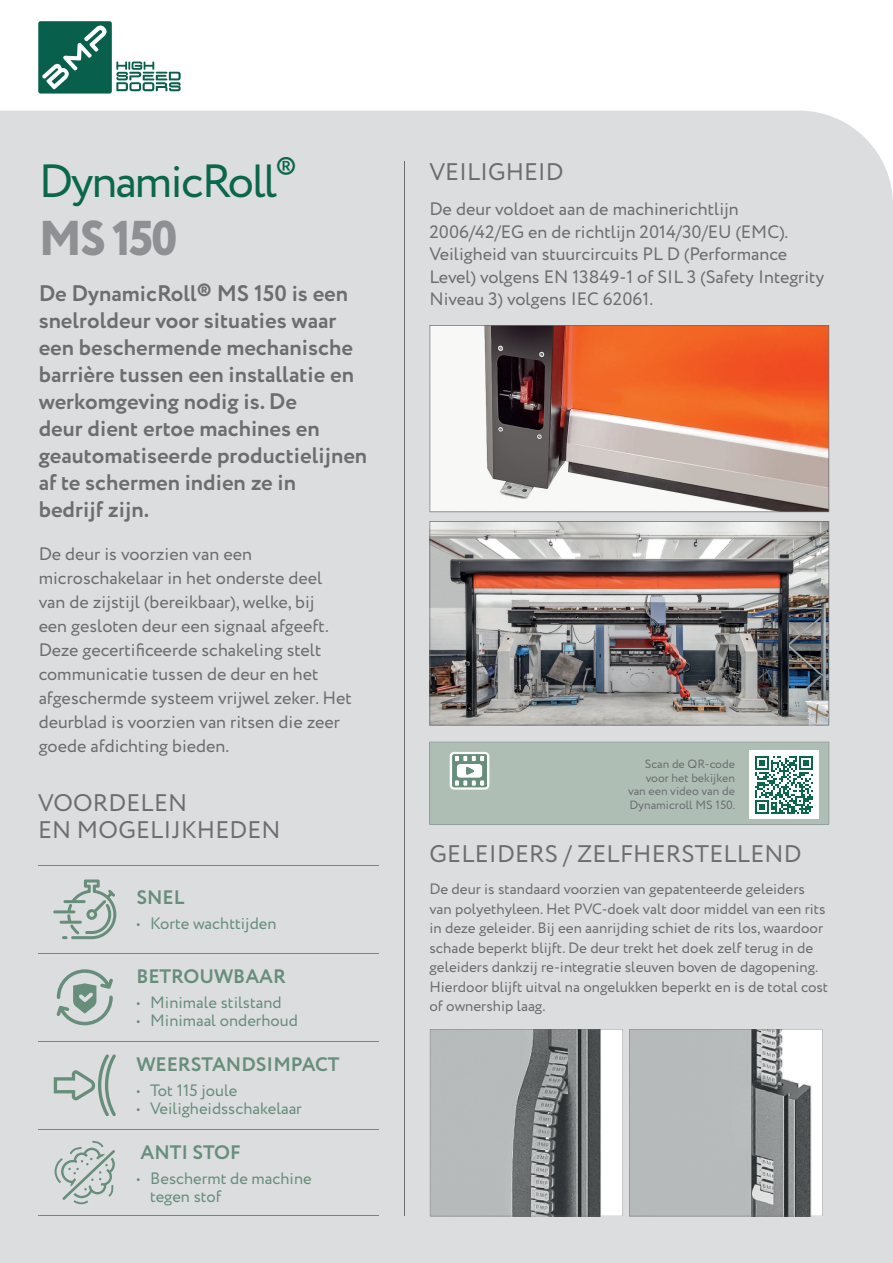
<style>
.page{position:relative;width:893px;height:1263px;background:#fff}
.page>*{position:absolute;margin:0;border:0;box-sizing:border-box;transform-origin:0 0}
.t1{font:800 48.75px "Circe";color:#8e9093}
.t2{font:46.5px "Circe";letter-spacing:-.04em;color:#0b674c}
.t3{font:24px/27px "Circe";letter-spacing:.01em;color:#6c6d70}
.t4{font:700 22.5px/27px "Circe";color:#6c6d70}
.t5{font:700 19.5px "Circe";color:#678e7b}
.t6{font:18px/24px "Circe";color:#6c6d70}
.t7{font:16.5px/18px "Circe";color:#678e7b}
.t8{font:15px/19.5px "Circe";color:#6c6d70}
.t9{font:12px/13.5px "Circe";color:#6c6d70;text-align:right}
</style>
<div class="page">
<div style="left:0;top:111px;width:893px;height:1152px;background:#dcdddf"></div>
<hr style="left:404px;top:162px;width:1px;height:1054px;background:#6c6d70">
<div style="left:38px;top:21px;width:74px;height:73px;background:#085f4c;border-radius:2px"></div>
<svg style="left:42px;top:25px;width:65px;height:65px"></svg>
<svg style="left:116px;top:62px;width:65px;height:29px"></svg>
<svg style="left:429px;top:325px;width:400px;height:187px"></svg>
<img style="left:429px;top:521px;width:400px;height:204px">
<svg style="left:629px;top:1029px;width:193px;height:187px;background:#aeb1b2"></svg>
<svg style="left:430px;top:1029px;width:193px;height:187px;background:#9fa2a3"></svg>
<svg style="left:429px;top:742px;width:400px;height:82px;background:#afc0b7"></svg>
<div style="left:38px;top:866px;width:340px;height:349px;background:#dcdddf"></div>
<hr style="left:38px;top:865px;width:93px;height:1px;background:#678e7b">
<hr style="left:131px;top:865px;width:247px;height:1px;background:#678e7b">
<hr style="left:38px;top:953px;width:93px;height:1px;background:#678e7b">
<hr style="left:131px;top:953px;width:247px;height:1px;background:#678e7b">
<hr style="left:38px;top:1041px;width:93px;height:1px;background:#678e7b">
<hr style="left:131px;top:1041px;width:247px;height:1px;background:#678e7b">
<hr style="left:38px;top:1129px;width:93px;height:1px;background:#678e7b">
<hr style="left:131px;top:1129px;width:247px;height:1px;background:#678e7b">
<hr style="left:38px;top:1215px;width:93px;height:1px;background:#678e7b">
<hr style="left:131px;top:1215px;width:247px;height:1px;background:#678e7b">
<svg style="left:53px;top:879px;width:63px;height:60px;background:#bcc7c4"></svg>
<svg style="left:56px;top:969px;width:57px;height:56px;background:#b3c1bc"></svg>
<svg style="left:54px;top:1054px;width:62px;height:62px;background:#c3ccca"></svg>
<svg style="left:55px;top:1140px;width:60px;height:67px;background:#c5cdcb"></svg>
<h2 class="t2" style="left:39px;top:150px;width:260px">DynamicRoll<sup>®</sup></h2>
<h1 class="t1" style="left:39px;top:205px;width:140px">MS 150</h1>
<p class="t4" style="left:39px;top:280px;width:330px">De DynamicRoll® MS 150 is een snelroldeur voor situaties waar een beschermende mechanische barrière tussen een installatie en werkomgeving nodig is. De<br>deur dient ertoe machines en geautomatiseerde productielijnen af te schermen indien ze in<br>bedrijf zijn.</p>
<p class="t6" style="left:39px;top:543px;width:315px">De deur is voorzien van een microschakelaar in het onderste deel van de zijstijl (bereikbaar), welke, bij<br>een gesloten deur een signaal afgeeft.<br>Deze gecertificeerde schakeling stelt communicatie tussen de deur en het afgeschermde systeem vrijwel zeker. Het deurblad is voorzien van ritsen die zeer goede afdichting bieden.</p>
<h3 class="t3" style="left:38px;top:790px;width:244px">VOORDELEN<br>EN MOGELIJKHEDEN</h3>
<p class="t5" style="left:136px;top:884px;width:50px">SNEL</p>
<p class="t7" style="left:136px;top:915px;width:142px">• Korte wachttijden</p>
<p class="t5" style="left:136px;top:963px;width:151px">BETROUWBAAR</p>
<p class="t7" style="left:136px;top:994px;width:147px">• Minimale stilstand</p>
<p class="t7" style="left:136px;top:1012px;width:163px">• Minimaal onderhoud</p>
<p class="t5" style="left:136px;top:1051px;width:205px">WEERSTANDSIMPACT</p>
<p class="t7" style="left:136px;top:1082px;width:103px">• Tot 115 joule</p>
<p class="t7" style="left:136px;top:1100px;width:167px">• Veiligheidsschakelaar</p>
<p class="t5" style="left:140px;top:1139px;width:102px">ANTI STOF</p>
<p class="t7" style="left:150px;top:1169px;width:163px;text-indent:-14px">• Beschermt de machine tegen stof</p>
<h3 class="t3" style="left:429px;top:159px;width:136px">VEILIGHEID</h3>
<p class="t6" style="left:429px;top:199px;width:396px;line-height:22.5px">De deur voldoet aan de machinerichtlijn 2006/42/EG en de richtlijn 2014/30/EU (EMC).<br>Veiligheid van stuurcircuits PL D (Performance Level) volgens EN 13849-1 of SIL 3 (Safety Integrity Niveau 3) volgens IEC 62061.</p>
<p class="t9" style="left:628px;top:758px;width:109px">Scan de QR-code voor het bekijken van een video van de<br>Dynamicroll MS 150.</p>
<h3 class="t3" style="left:430px;top:841px;width:373px">GELEIDERS / ZELFHERSTELLEND</h3>
<p class="t8" style="left:429px;top:880px;width:400px">De deur is standaard voorzien van gepatenteerde geleiders van polyethyleen. Het PVC-doek valt door middel van een rits in deze geleider. Bij een aanrijding schiet de rits los, waardoor schade beperkt blijft. De deur trekt het doek zelf terug in de geleiders dankzij re-integratie sleuven boven de dagopening.<br>Hierdoor blijft uitval na ongelukken beperkt en is de total cost of ownership laag.</p>
</div>
